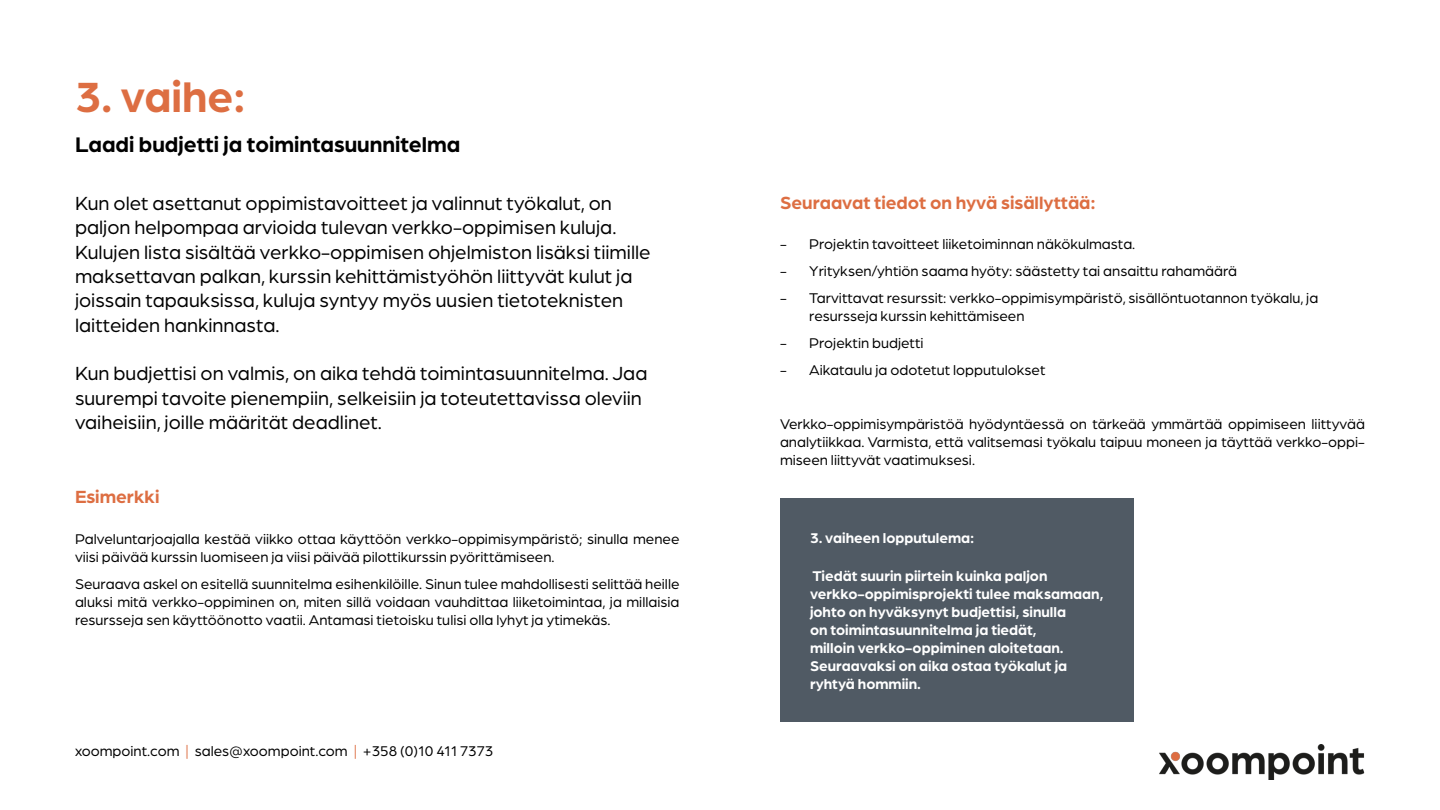
<style>
.page{position:relative;width:1440px;height:810px;background:#fff}
.page>*{position:absolute;margin:0;border:0;box-sizing:border-box;transform-origin:0 0}
.Otsikkofontti_vihreä{font:700 45px "Arboria";color:#dd6e42}
.Otsikko_musta_30_pt{font:700 22.5px "Arboria";color:#000}
.Ingressi_30pt{font:20.25px/24.3px "Arboria";color:#000}
.Otsikkofontti_vihreä-2{font:700 18.75px "Arboria";color:#dd6e42}
.Leipäteksti_25pt{font:15px/18px "Arboria";color:#000}
.Leipäteksti_25pt-2{font:700 15px/18px "Arboria";color:#fff}
.s1{color:#dd6e42}
</style>
<div class="page">
<img style="left:1159px;top:744px;width:206px;height:36px">
<div style="left:780px;top:498px;width:353px;height:224px;background:#505a64"></div>
<p class="Otsikkofontti_vihreä" style="left:75px;top:66px;width:173px">3. vaihe:</p>
<p class="Otsikko_musta_30_pt" style="left:75px;top:129px;width:387px">Laadi budjetti ja toimintasuunnitelma</p>
<p class="Ingressi_30pt" style="left:75px;top:190px;width:577px">Kun olet asettanut oppimistavoitteet ja valinnut työkalut, on paljon helpompaa arvioida tulevan verkko-oppimisen kuluja.<br>Kulujen lista sisältää verkko-oppimisen ohjelmiston lisäksi tiimille maksettavan palkan, kurssin kehittämistyöhön liittyvät kulut ja joissain tapauksissa, kuluja syntyy myös uusien tietoteknisten laitteiden hankinnasta.</p>
<p class="Ingressi_30pt" style="left:75px;top:361px;width:574px">Kun budjettisi on valmis, on aika tehdä toimintasuunnitelma. Jaa suurempi tavoite pienempiin, selkeisiin ja toteutettavissa oleviin vaiheisiin, joille määrität deadlinet.</p>
<p class="Otsikkofontti_vihreä-2" style="left:75px;top:484px;width:86px">Esimerkki</p>
<p class="Leipäteksti_25pt" style="left:75px;top:529px;width:606px">Palveluntarjoajalla kestää viikko ottaa käyttöön verkko-oppimisympäristö; sinulla menee viisi päivää kurssin luomiseen ja viisi päivää pilottikurssin pyörittämiseen.</p>
<p class="Leipäteksti_25pt" style="left:75px;top:574px;width:606px;text-align:justify">Seuraava askel on esitellä suunnitelma esihenkilöille. Sinun tulee mahdollisesti selittää heille aluksi mitä verkko-oppiminen on, miten sillä voidaan vauhdittaa liiketoimintaa, ja millaisia resursseja sen käyttöönotto vaatii. Antamasi tietoisku tulisi olla lyhyt ja ytimekäs.</p>
<p class="Leipäteksti_25pt" style="left:75px;top:742px;width:420px">xoompoint.com <span class="s1">|</span> sales@xoompoint.com <span class="s1">|</span> +358 (0)10 411 7373</p>
<p class="Otsikkofontti_vihreä-2" style="left:780px;top:190px;width:317px">Seuraavat tiedot on hyvä sisällyttää:</p>
<p class="Leipäteksti_25pt" style="left:780px;top:235px;width:357px">- Projektin tavoitteet liiketoiminnan näkökulmasta.</p>
<p class="Leipäteksti_25pt" style="left:780px;top:262px;width:459px">- Yrityksen/yhtiön saama hyöty: säästetty tai ansaittu rahamäärä</p>
<p class="Leipäteksti_25pt" style="left:809px;top:289px;width:511px;text-indent:-29px">- Tarvittavat resurssit: verkko-oppimisympäristö, sisällöntuotannon työkalu, ja resursseja kurssin kehittämiseen</p>
<p class="Leipäteksti_25pt" style="left:780px;top:334px;width:145px">- Projektin budjetti</p>
<p class="Leipäteksti_25pt" style="left:780px;top:361px;width:267px">- Aikataulu ja odotetut lopputulokset</p>
<p class="Leipäteksti_25pt" style="left:780px;top:415px;width:586px;text-align:justify">Verkko-oppimisympäristöä hyödyntäessä on tärkeää ymmärtää oppimiseen liittyvää analytiikkaa. Varmista, että valitsemasi työkalu taipuu moneen ja täyttää verkko-oppi&shy;miseen liittyvät vaatimuksesi.</p>
<p class="Leipäteksti_25pt-2" style="left:810px;top:528px;width:166px">3. vaiheen lopputulema:</p>
<p class="Leipäteksti_25pt-2" style="left:810px;top:566px;width:295px">Tiedät suurin piirtein kuinka paljon verkko-oppimisprojekti tulee maksamaan, johto on hyväksynyt budjettisi, sinulla<br>on toimintasuunnitelma ja tiedät,<br>milloin verkko-oppiminen aloitetaan.<br>Seuraavaksi on aika ostaa työkalut ja ryhtyä hommiin.</p>
</div>
